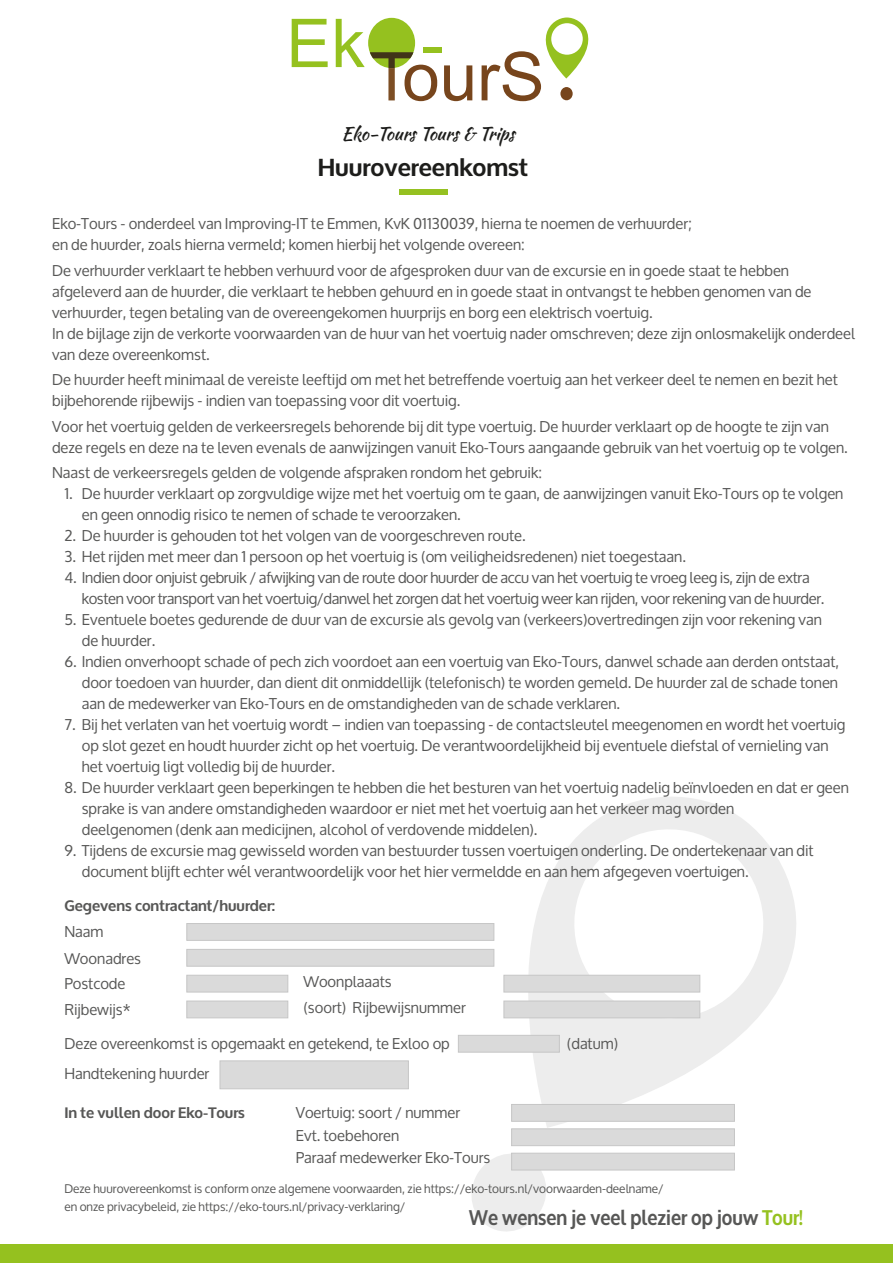
<style>
.page{position:relative;width:893px;height:1263px;background:#fff}
.page>*{position:absolute;margin:0;border:0;box-sizing:border-box;transform-origin:0 0}
.t1{font:700 24.3px "Oxygen";color:#1d1d1b}
.t2{font:700 21px "Oxygen";color:#575756;scale:.88 1}
.t3{font:18px "Kaushan Script";letter-spacing:-.01em;color:#1d1d1b}
.t4{font:15px/21px "Oxygen";color:#575756}
.t5{font:15px/21px "Oxygen";letter-spacing:-.02em;color:#575756}
.t6{font:700 15px "Oxygen";color:#575756}
.t7{font:12px/18px "Oxygen";color:#575756}
.s1{color:#95c11f}
</style>
<div class="page">
<svg style="left:470px;top:797px;width:326px;height:331px"></svg>
<svg style="left:472px;top:1152px;width:79px;height:80px"></svg>
<div style="left:399px;top:190px;width:48px;height:5px;background:#95c121"></div>
<svg style="left:292px;top:19px;width:36px;height:48px"></svg>
<div style="left:423px;top:47px;width:18px;height:6px;background:#95c11f"></div>
<svg style="left:444px;top:65px;width:28px;height:36px"></svg>
<svg style="left:482px;top:17px;width:107px;height:84px"></svg>
<svg style="left:336px;top:19px;width:101px;height:82px"></svg>
<div style="left:0;top:1244px;width:893px;height:19px;background:#95c11f"></div>
<div style="left:511px;top:1104px;width:224px;height:18px;background:#dadada;border:1px solid #c6c6c6"></div>
<div style="left:186px;top:923px;width:308px;height:18px;background:#dadada;border:1px solid #c6c6c6"></div>
<div style="left:186px;top:949px;width:308px;height:17px;background:#dadada;border:1px solid #c6c6c6"></div>
<div style="left:186px;top:975px;width:102px;height:17px;background:#dadada;border:1px solid #c6c6c6"></div>
<div style="left:503px;top:975px;width:197px;height:17px;background:#dadada;border:1px solid #c6c6c6"></div>
<div style="left:186px;top:1001px;width:102px;height:17px;background:#dadada;border:1px solid #c6c6c6"></div>
<div style="left:503px;top:1001px;width:197px;height:17px;background:#dadada;border:1px solid #c6c6c6"></div>
<div style="left:458px;top:1035px;width:102px;height:17px;background:#dadada;border:1px solid #c6c6c6"></div>
<div style="left:220px;top:1060px;width:189px;height:29px;background:#dadada;border:1px solid #c6c6c6"></div>
<div style="left:511px;top:1128px;width:224px;height:18px;background:#dadada;border:1px solid #c6c6c6"></div>
<div style="left:511px;top:1153px;width:224px;height:17px;background:#dadada;border:1px solid #c6c6c6"></div>
<p class="t3" style="left:341px;top:120px;width:175px">Eko-Tours Tours &amp; Trips</p>
<h1 class="t1" style="left:318px;top:152px;width:212px">Huurovereenkomst</h1>
<p class="t4" style="left:52px;top:213px;width:641px">Eko-Tours - onderdeel van Improving-IT te Emmen, KvK 01130039, hierna te noemen de verhuurder; en de huurder, zoals hierna vermeld; komen hierbij het volgende overeen:</p>
<p class="t4" style="left:52px;top:260px;width:805px">De verhuurder verklaart te hebben verhuurd voor de afgesproken duur van de excursie en in goede staat te hebben afgeleverd aan de huurder, die verklaart te hebben gehuurd en in goede staat in ontvangst te hebben genomen van de verhuurder, tegen betaling van de overeengekomen huurprijs en borg een elektrisch voertuig.<br>In de bijlage zijn de verkorte voorwaarden van de huur van het voertuig nader omschreven; deze zijn onlosmakelijk onderdeel van deze overeenkomst.</p>
<p class="t4" style="left:52px;top:369px;width:787px">De huurder heeft minimaal de vereiste leeftijd om met het betreffende voertuig aan het verkeer deel te nemen en bezit het bijbehorende rijbewijs - indien van toepassing voor dit voertuig.</p>
<p class="t4" style="left:52px;top:416px;width:797px">Voor het voertuig gelden de verkeersregels behorende bij dit type voertuig. De huurder verklaart op de hoogte te zijn van deze regels en deze na te leven evenals de aanwijzingen vanuit Eko-Tours aangaande gebruik van het voertuig op te volgen.</p>
<p class="t4" style="left:52px;top:462px;width:491px">Naast de verkeersregels gelden de volgende afspraken rondom het gebruik:</p>
<p class="t4" style="left:82px;top:484px;width:763px">De huurder verklaart op zorgvuldige wijze met het voertuig om te gaan, de aanwijzingen vanuit Eko-Tours op te volgen en geen onnodig risico te nemen of schade te veroorzaken.</p>
<p class="t4" style="left:64px;top:526px;width:463px">2. De huurder is gehouden tot het volgen van de voorgeschreven route.</p>
<p class="t4" style="left:64px;top:547px;width:623px">3. Het rijden met meer dan 1 persoon op het voertuig is (om veiligheidsredenen) niet toegestaan.</p>
<p class="t5" style="left:82px;top:568px;width:744px;text-indent:-17px">4. Indien door onjuist gebruik / afwijking van de route door huurder de accu van het voertuig te vroeg leeg is, zijn de extra kosten voor transport van het voertuig/danwel het zorgen dat het voertuig weer kan rijden, voor rekening van de huurder.</p>
<p class="t4" style="left:82px;top:610px;width:742px;text-indent:-17px">5. Eventuele boetes gedurende de duur van de excursie als gevolg van (verkeers)overtredingen zijn voor rekening van de huurder.</p>
<p class="t4" style="left:82px;top:652px;width:759px;text-align:justify;text-indent:-17px">6. Indien onverhoopt schade of pech zich voordoet aan een voertuig van Eko-Tours, danwel schade aan derden ontstaat, door toedoen van huurder, dan dient dit onmiddellijk (telefonisch) te worden gemeld. De huurder zal de schade tonen aan de medewerker van Eko-Tours en de omstandigheden van de schade verklaren.</p>
<p class="t4" style="left:82px;top:715px;width:765px;text-indent:-17px">7. Bij het verlaten van het voertuig wordt – indien van toepassing - de contactsleutel meegenomen en wordt het voertuig op slot gezet en houdt huurder zicht op het voertuig. De verantwoordelijkheid bij eventuele diefstal of vernieling van het voertuig ligt volledig bij de huurder.</p>
<p class="t4" style="left:82px;top:778px;width:769px;text-indent:-17px">8. De huurder verklaart geen beperkingen te hebben die het besturen van het voertuig nadelig beïnvloeden en dat er geen sprake is van andere omstandigheden waardoor er niet met het voertuig aan het verkeer mag worden<br>deelgenomen (denk aan medicijnen, alcohol of verdovende middelen).</p>
<p class="t4" style="left:82px;top:841px;width:733px;text-indent:-17px">9. Tijdens de excursie mag gewisseld worden van bestuurder tussen voertuigen onderling. De ondertekenaar van dit document blijft echter wél verantwoordelijk voor het hier vermeldde en aan hem afgegeven voertuigen.</p>
<p class="t4" style="left:64px;top:484px;width:10px">1.</p>
<p class="t6" style="left:64px;top:896px;width:212px">Gegevens contractant/huurder:</p>
<p class="t4" style="left:64px;top:918px;width:78px;line-height:27px">Naam<br>Woonadres</p>
<p class="t4" style="left:64px;top:971px;width:68px;line-height:25.5px">Postcode<br>Rijbewijs*</p>
<p class="t4" style="left:64px;top:1033px;width:387px">Deze overeenkomst is opgemaakt en getekend, te Exloo op</p>
<p class="t4" style="left:567px;top:1033px;width:53px">(datum)</p>
<p class="t4" style="left:64px;top:1063px;width:147px">Handtekening huurder</p>
<p class="t4" style="left:303px;top:969px;width:164px;line-height:25.5px">Woonplaaats<br>(soort) Rijbewijsnummer</p>
<p class="t6" style="left:64px;top:1104px;width:182px">In te vullen door Eko-Tours</p>
<p class="t4" style="left:296px;top:1102px;width:196px;line-height:22.5px">Voertuig: soort / nummer<br>Evt. toebehoren<br>Paraaf medewerker Eko-Tours</p>
<p class="t7" style="left:64px;top:1179px;width:601px">Deze huurovereenkomst is conform onze algemene voorwaarden, zie https://eko-tours.nl/voorwaarden-deelname/ en onze privacybeleid, zie https://eko-tours.nl/privacy-verklaring/</p>
<h2 class="t2" style="left:469px;top:1204px;width:381px">We wensen je veel plezier op jouw <span class="s1">Tour!</span></h2>
</div>
